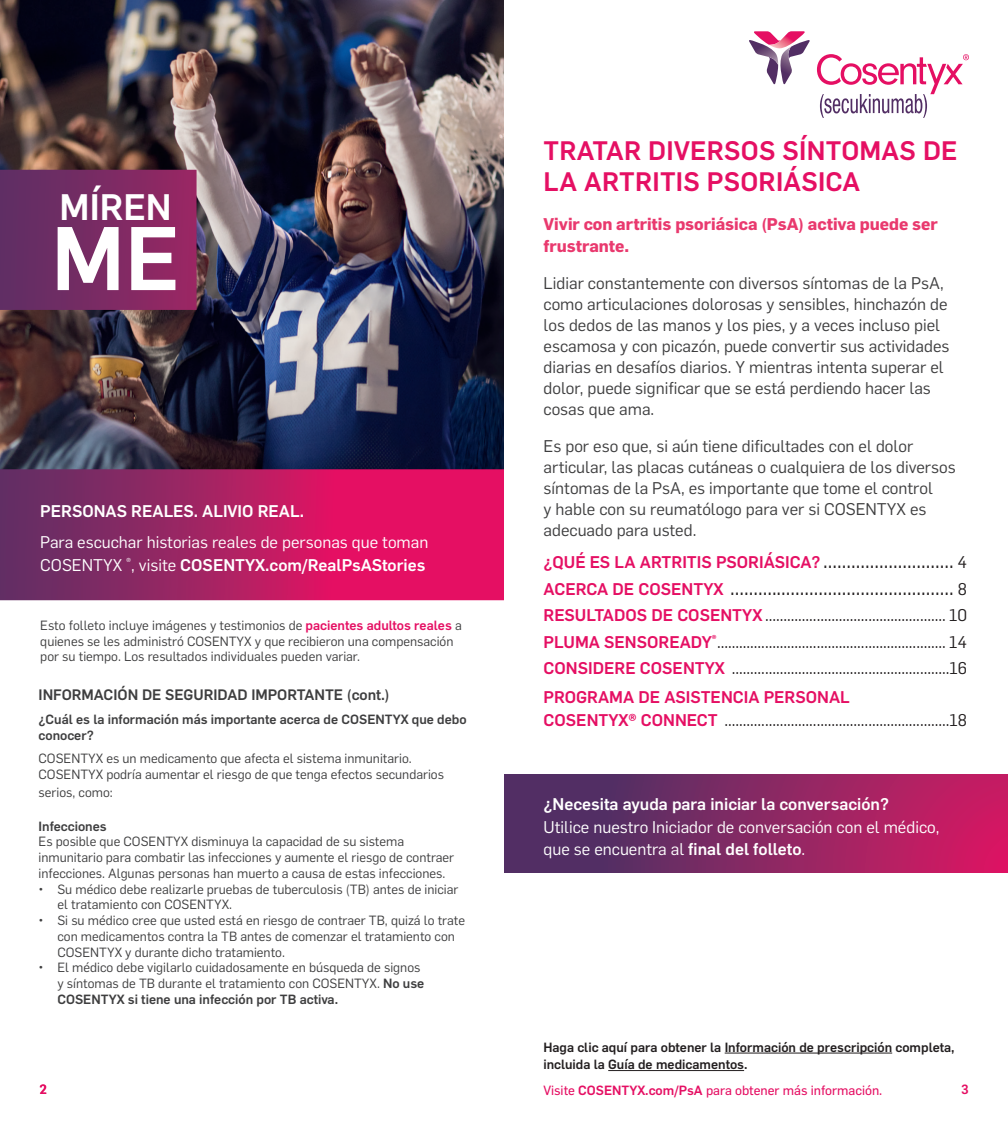
<style>
.page{position:relative;width:1008px;height:1134px;background:#fff}
.page>*{position:absolute;margin:0;border:0;box-sizing:border-box;transform-origin:0 0}
.t1{font:500 88.38px "Flama";color:#fff}
.t2{font:500 36.23px "Flama";color:#fff}
.PARAGRAPH{font:500 26.25px/31.5px "Flama";letter-spacing:.01em;color:#e50f63}
.t3{font:21px "Flama";color:#231f20}
.PARAGRAPH-2{font:16.62px/21px "Flama";color:#3e3e3f}
.t4{font:16.62px/22.8px "Flama";color:#231f20}
.PARAGRAPH-3{font:16.62px/22.8px "Flama";color:#fff}
.PARAGRAPH-4{font:700 16.62px/22.8px "Flama";color:#e9396e}
.PARAGRAPH-5{font:500 16.62px "Flama";color:#fff}
.PARAGRAPH-6{font:500 14.88px "Flama";color:#3e3e3f}
.PARAGRAPH-7{font:13.12px/15.8px "Flama";color:#3e3e3f}
.t5{font:500 13.12px/17.5px "Flama";color:#231f20}
.PARAGRAPH-8{font:500 13.12px/15.8px "Flama";color:#3e3e3f}
.t6{font:13.12px "Flama Basic";color:#e50f63}
.t7{font:500 13.12px "Flama";color:#e50f63}
.s1{font-weight:500}
.s2{font-weight:500;color:#e50f63}
.s3{font-weight:500;font-size:16.62px;color:#e50f63}
.s4{font-size:16.62px}
.s5{font-family:"Flama";font-weight:500}
</style>
<div class="page">
<svg style="left:749px;top:31px;width:61px;height:54px"></svg>
<svg style="left:817px;top:54px;width:152px;height:64px"></svg>
<svg style="left:0;top:567px;width:504px;height:33px;background:#b21d63"></svg>
<img style="left:0;top:0;width:504px;height:170px">
<img style="left:0;top:170px;width:504px;height:397px">
<svg style="left:504px;top:775px;width:504px;height:98px;background:#862763"></svg>
<hr style="left:725px;top:1053px;width:167px;height:1px;background:#231f20">
<hr style="left:608px;top:1070px;width:136px;height:1px;background:#231f20">
<p class="t2" style="left:60px;top:181px;width:114px">MÍREN</p>
<p class="t1" style="left:51px;top:195px;width:130px">ME</p>
<p class="PARAGRAPH-5" style="left:40px;top:499px;width:265px">PERSONAS REALES. ALIVIO REAL.</p>
<p class="PARAGRAPH-3" style="left:40px;top:530px;width:390px">Para escuchar historias reales de personas que toman<br>COSENTYX <sup>®</sup>, visite <span class="s1">COSENTYX.com/RealPsAStories</span></p>
<p class="PARAGRAPH-7" style="left:40px;top:616px;width:423px">Esto folleto incluye imágenes y testimonios de <span class="s2">pacientes adultos reales</span> a quienes se les administró COSENTYX y que recibieron una compensación por su tiempo. Los resultados individuales pueden variar.</p>
<p class="PARAGRAPH-6" style="left:39px;top:684px;width:353px">INFORMACIÓN DE SEGURIDAD IMPORTANTE (cont.)</p>
<p class="PARAGRAPH-8" style="left:39px;top:711px;width:430px">¿Cuál es la información más importante acerca de COSENTYX que debo conocer?</p>
<p class="PARAGRAPH-7" style="left:39px;top:750px;width:407px">COSENTYX es un medicamento que afecta el sistema inmunitario.<br>COSENTYX podría aumentar el riesgo de que tenga efectos secundarios</p>
<p class="PARAGRAPH-7" style="left:39px;top:784px;width:76px">serios, como:</p>
<p class="PARAGRAPH-8" style="left:39px;top:817px;width:70px">Infecciones</p>
<p class="PARAGRAPH-7" style="left:39px;top:833px;width:417px">Es posible que COSENTYX disminuya la capacidad de su sistema inmunitario para combatir las infecciones y aumente el riesgo de contraer infecciones. Algunas personas han muerto a causa de estas infecciones.</p>
<p class="PARAGRAPH-7" style="left:57px;top:880px;width:403px;text-indent:-19px">• Su médico debe realizarle pruebas de tuberculosis (TB) antes de iniciar el tratamiento con COSENTYX.</p>
<p class="PARAGRAPH-7" style="left:57px;top:912px;width:409px;text-indent:-19px">• Si su médico cree que usted está en riesgo de contraer TB, quizá lo trate con medicamentos contra la TB antes de comenzar el tratamiento con<br>COSENTYX y durante dicho tratamiento.</p>
<p class="PARAGRAPH-7" style="left:57px;top:959px;width:368px;text-indent:-19px">• El médico debe vigilarlo cuidadosamente en búsqueda de signos y síntomas de TB durante el tratamiento con COSENTYX. <span class="s1">No use<br>COSENTYX si tiene una infección por TB activa.</span></p>
<p class="t7" style="left:39px;top:1080px;width:9px">2</p>
<p class="PARAGRAPH" style="left:544px;top:133px;width:416px">TRATAR DIVERSOS SÍNTOMAS DE<br>LA ARTRITIS PSORIÁSICA</p>
<p class="PARAGRAPH-4" style="left:544px;top:211px;width:396px">Vivir con artritis psoriásica (PsA) activa puede ser frustrante.</p>
<p class="PARAGRAPH-2" style="left:544px;top:272px;width:407px">Lidiar constantemente con diversos síntomas de la PsA, como articulaciones dolorosas y sensibles, hinchazón de los dedos de las manos y los pies, y a veces incluso piel escamosa y con picazón, puede convertir sus actividades diarias en desafíos diarios. Y mientras intenta superar el dolor, puede significar que se está perdiendo hacer las cosas que ama.</p>
<p class="PARAGRAPH-2" style="left:544px;top:435px;width:414px">Es por eso que, si aún tiene dificultades con el dolor articular, las placas cutáneas o cualquiera de los diversos síntomas de la PsA, es importante que tome el control<br>y hable con su reumatólogo para ver si COSENTYX es adecuado para usted.</p>
<p class="t3" style="left:544px;top:546px;width:425px"><span class="s3">¿QUÉ ES LA ARTRITIS PSORIÁSICA?</span> ............................ <span class="s4">4</span></p>
<p class="t3" style="left:544px;top:573px;width:425px"><span class="s3">ACERCA DE COSENTYX</span> ................................................ <span class="s4">8</span></p>
<p class="t4" style="left:544px;top:603px;width:425px"><span class="s2">RESULTADOS DE COSENTYX</span> ................................................. 10</p>
<p class="t4" style="left:544px;top:629px;width:425px"><span class="s2">PLUMA SENSOREADY</span><sup>®</sup>.............................................................. 14</p>
<p class="t4" style="left:544px;top:656px;width:425px"><span class="s2">CONSIDERE COSENTYX</span> ...........................................................16</p>
<p class="t4" style="left:544px;top:685px;width:425px"><span class="s2">PROGRAMA DE ASISTENCIA PERSONAL<br>COSENTYX® CONNECT</span> .............................................................18</p>
<p class="PARAGRAPH-3" style="left:544px;top:792px;width:397px"><span class="s1">¿Necesita ayuda para iniciar la conversación?<br></span>Utilice nuestro Iniciador de conversación con el médico, que se encuentra al <span class="s1">final del folleto</span>.</p>
<p class="t5" style="left:543px;top:1037px;width:413px">Haga clic aquí para obtener la Información de prescripción completa, incluida la Guía de medicamentos.</p>
<p class="t6" style="left:543px;top:1081px;width:341px">Visite <span class="s5">COSENTYX.com/PsA</span> para obtener más información.</p>
<p class="t7" style="left:961px;top:1080px;width:9px">3</p>
</div>
